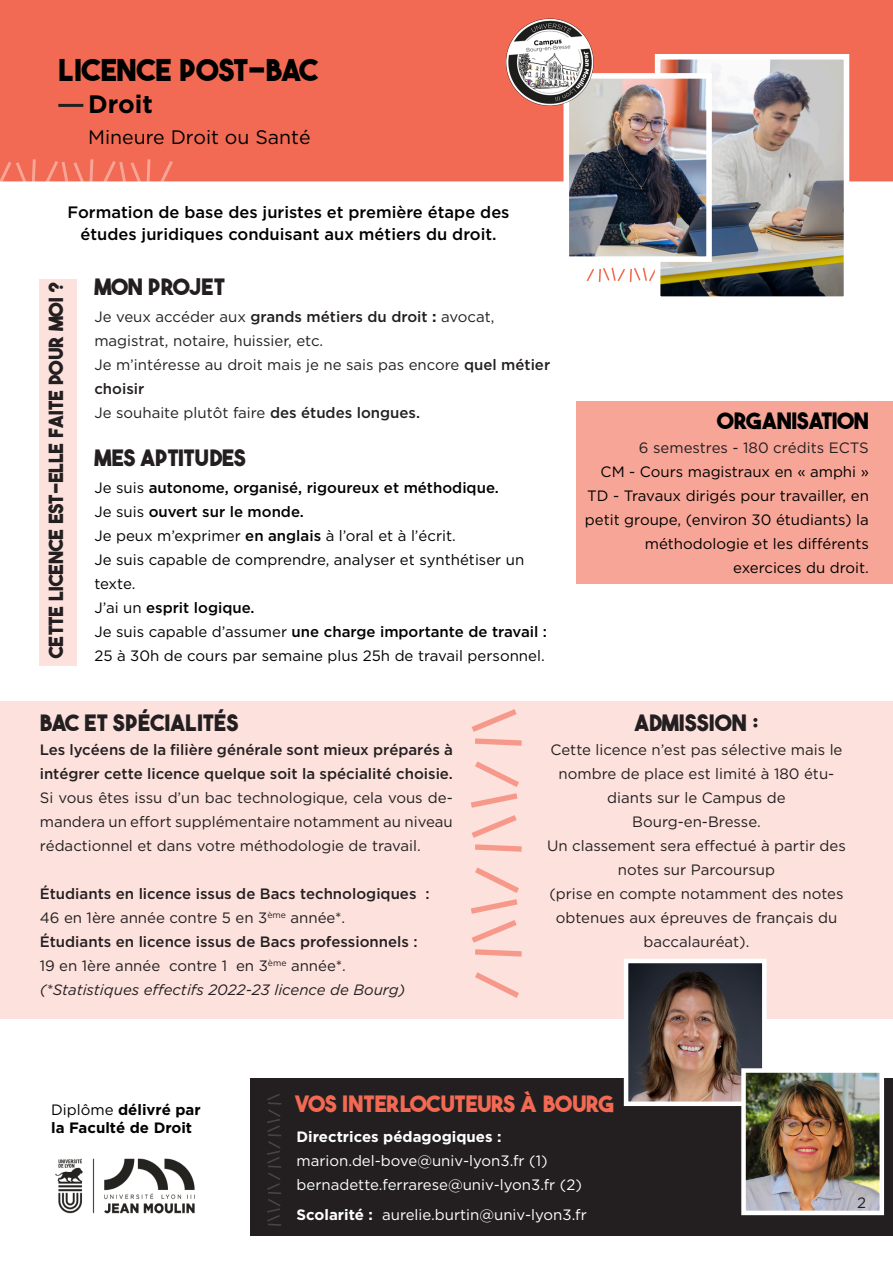
<style>
.page{position:relative;width:893px;height:1263px;background:#fff}
.page>*{position:absolute;margin:0;border:0;box-sizing:border-box;transform-origin:0 0}
.t1{font:700 30px "The Bold Font";color:#000}
.t2{font:700 25.2px "Gotham";color:#000}
.t3{font:700 22.5px "The Bold Font";color:#231f20}
.t4{font:700 22.5px "The Bold Font";color:#f26a53}
.t5{font:700 22.5px "The Bold Font";color:#000}
.t6{font:700 19.5px "The Bold Font";color:#231f20}
.t7{font:19.5px "Gotham";color:#000}
.t8{font:500 16.5px/22.5px "Gotham";color:#000;text-align:center}
.t9{font:15px/24px "Gotham";color:#231f20;text-align:center}
.t10{font:15px/24px "Gotham";color:#000}
.t11{font:500 15px "Gotham";color:#000}
.t12{font:15px "Gotham";color:#fff}
.t13{font:500 15px "Gotham";color:#231f20}
.t14{font:italic 15px "Gotham";color:#231f20}
.t15{font:700 15px "Gotham";color:#000}
.t16{font:700 15px "Gotham";color:#fff}
.s1{font-weight:500}
.s2{font-weight:700}
.s3{font-weight:400}
.s4{font-family:"Gotham";font-weight:900}
</style>
<div class="page">
<svg style="left:587px;top:268px;width:68px;height:14px"></svg>
<div style="left:0;top:702px;width:893px;height:317px;background:#fce1dd"></div>
<div style="left:39px;top:279px;width:38px;height:386px;background:#fce1dd"></div>
<div style="left:0;top:0;width:893px;height:181px;background:#f26a53"></div>
<svg style="left:44px;top:159px;width:49px;height:23px"></svg>
<svg style="left:102px;top:159px;width:48px;height:23px"></svg>
<svg style="left:159px;top:161px;width:14px;height:21px"></svg>
<svg style="left:0;top:159px;width:36px;height:23px"></svg>
<img style="left:662px;top:61px;width:180px;height:234px">
<div style="left:655px;top:54px;width:194px;height:248px;border:6px solid #fff"></div>
<div style="left:251px;top:1078px;width:642px;height:158px;background:#231f20"></div>
<img style="left:570px;top:80px;width:135px;height:175px">
<div style="left:563px;top:73px;width:149px;height:189px;border:6px solid #fff"></div>
<img style="left:55px;top:1158px;width:140px;height:56px">
<img style="left:629px;top:964px;width:132px;height:137px">
<div style="left:624px;top:959px;width:142px;height:147px;border:4px solid #fff"></div>
<img style="left:746px;top:1073px;width:133px;height:137px">
<div style="left:741px;top:1068px;width:143px;height:147px;border:4px solid #fff"></div>
<img style="left:506px;top:15px;width:98px;height:92px">
<hr style="left:58px;top:104px;width:25px;height:3px;background:#231f20">
<svg style="left:472px;top:709px;width:45px;height:23px"></svg>
<svg style="left:472px;top:815px;width:45px;height:23px"></svg>
<svg style="left:472px;top:920px;width:45px;height:23px"></svg>
<svg style="left:475px;top:738px;width:47px;height:8px"></svg>
<svg style="left:475px;top:844px;width:47px;height:8px"></svg>
<svg style="left:475px;top:949px;width:47px;height:8px"></svg>
<svg style="left:471px;top:793px;width:46px;height:15px"></svg>
<svg style="left:471px;top:899px;width:46px;height:15px"></svg>
<svg style="left:475px;top:761px;width:44px;height:26px"></svg>
<svg style="left:475px;top:867px;width:44px;height:26px"></svg>
<svg style="left:475px;top:972px;width:44px;height:26px"></svg>
<svg style="left:267px;top:1094px;width:14px;height:132px"></svg>
<div style="left:576px;top:402px;width:317px;height:182px;background:#f7a597"></div>
<p class="t1" style="left:58px;top:51px;width:261px">LICENCE POST-BAC</p>
<p class="t2" style="left:88px;top:89px;width:66px">Droit</p>
<p class="t7" style="left:88px;top:127px;width:224px">Mineure Droit ou Santé</p>
<p class="t8" style="left:67px;top:200px;width:444px">Formation de base des juristes et première étape des études juridiques conduisant aux métiers du droit.</p>
<p class="t6" style="left:44px;top:658px;width:378px;rotate:-90deg">CETTE LICENCE EST-ELLE FAITE POUR MOI ?</p>
<p class="t3" style="left:94px;top:273px;width:132px">MON PROJET</p>
<p class="t9" style="left:94px;top:305px;width:402px;text-align:left">Je veux accéder aux <span class="s1">grands métiers du droit</span> <span class="s2">:</span> avocat, magistrat, notaire, huissier, etc.</p>
<p class="t9" style="left:94px;top:353px;width:457px;text-align:left">Je m’intéresse au droit mais je ne sais pas encore <span class="s1">quel métier choisir</span></p>
<p class="t9" style="left:94px;top:401px;width:327px">Je souhaite plutôt faire <span class="s1">des études longues.</span></p>
<p class="t3" style="left:94px;top:444px;width:153px">MES APTITUDES</p>
<p class="t11" style="left:94px;top:479px;width:406px"><span class="s3">Je suis</span> autonome, organisé, rigoureux et méthodique.</p>
<p class="t11" style="left:94px;top:503px;width:211px"><span class="s3">Je suis</span> ouvert sur le monde.</p>
<p class="t10" style="left:94px;top:524px;width:363px">Je peux m’exprimer <span class="s1">en anglais</span> à l’oral et à l’écrit.</p>
<p class="t10" style="left:94px;top:548px;width:431px">Je suis capable de comprendre, analyser et synthétiser un texte.</p>
<p class="t11" style="left:94px;top:599px;width:162px"><span class="s3">J’ai un</span> esprit logique.</p>
<p class="t11" style="left:94px;top:623px;width:454px"><span class="s3">Je suis capable d’assumer</span> une charge importante de travail :</p>
<p class="t10" style="left:94px;top:644px;width:452px">25 à 30h de cours par semaine plus 25h de travail personnel.</p>
<p class="t5" style="left:717px;top:407px;width:153px">ORGANISATION</p>
<p class="t9" style="left:639px;top:435px;width:232px">6 semestres - 180 crédits ECTS</p>
<p class="t10" style="left:601px;top:459px;width:270px">CM - Cours magistraux en « amphi »</p>
<p class="t10" style="left:585px;top:483px;width:286px;text-align:right">TD - Travaux dirigés pour travailler, en petit groupe, (environ 30 étudiants) la méthodologie et les différents</p>
<p class="t10" style="left:733px;top:555px;width:137px">exercices du droit.</p>
<p class="t3" style="left:40px;top:709px;width:200px">BAC ET SPÉCIALITÉS</p>
<p class="t9" style="left:40px;top:737px;width:415px;text-align:justify"><span class="s1">Les lycéens de la filière générale sont mieux préparés à intégrer cette licence quelque soit la spécialité choisie.<br></span>Si vous êtes issu d’un bac technologique, cela vous de&shy;mandera un effort supplémentaire notamment au niveau rédactionnel et dans votre méthodologie de travail.</p>
<p class="t13" style="left:40px;top:885px;width:391px">Étudiants en licence issus de Bacs technologiques :</p>
<p class="t9" style="left:40px;top:905px;width:307px">46 en 1ère année contre 5 en 3<sup>ème</sup> année*.</p>
<p class="t13" style="left:40px;top:933px;width:379px">Étudiants en licence issus de Bacs professionnels :</p>
<p class="t9" style="left:40px;top:953px;width:308px">19 en 1ère année contre 1 en 3<sup>ème</sup> année*.</p>
<p class="t14" style="left:40px;top:981px;width:367px">(*Statistiques effectifs 2022-23 licence de Bourg)</p>
<p class="t3" style="left:634px;top:709px;width:126px">ADMISSION :</p>
<p class="t9" style="left:550px;top:737px;width:293px">Cette licence n’est pas sélective mais le nombre de place est limité à 180 étu&shy;diants sur le Campus de</p>
<p class="t9" style="left:632px;top:809px;width:130px">Bourg-en-Bresse.</p>
<p class="t9" style="left:547px;top:833px;width:300px">Un classement sera effectué à partir des notes sur Parcoursup</p>
<p class="t9" style="left:549px;top:881px;width:296px">(prise en compte notamment des notes obtenues aux épreuves de français du</p>
<p class="t9" style="left:643px;top:929px;width:107px">baccalauréat).</p>
<p class="t15" style="left:51px;top:1101px;width:151px"><span class="s3">Diplôme</span> délivré par</p>
<p class="t4" style="left:296px;top:1090px;width:320px">VOS INTERLOCUTEURS <span class="s4">À</span> BOURG</p>
<p class="t15" style="left:51px;top:1119px;width:142px">la Faculté de Droit</p>
<p class="t16" style="left:297px;top:1128px;width:206px">Directrices pédagogiques :</p>
<p class="t12" style="left:297px;top:1152px;width:252px">marion.del-bove@univ-lyon3.fr (1)</p>
<p class="t12" style="left:297px;top:1176px;width:287px">bernadette.ferrarese@univ-lyon3.fr (2)</p>
<p class="t12" style="left:297px;top:1206px;width:292px"><span class="s2">Scolarité :</span> aurelie.burtin@univ-lyon3.fr</p>
<p class="t9" style="left:645px;top:1058px;width:7px">1</p>
<p class="t9" style="left:857px;top:1191px;width:10px">2</p>
</div>
